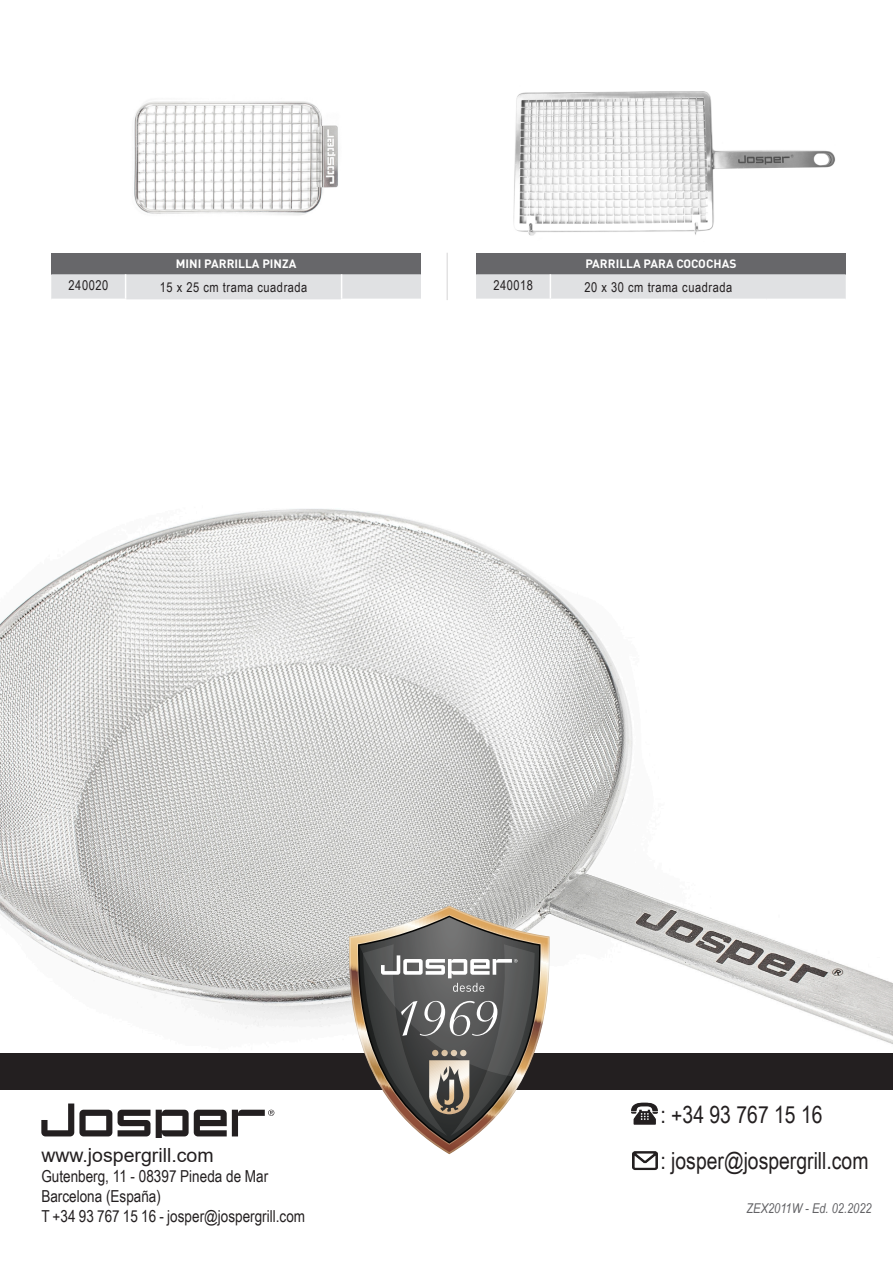
<style>
.page{position:relative;width:893px;height:1263px;background:#fff}
.page>*{position:absolute;margin:0;border:0;box-sizing:border-box;transform-origin:0 0}
.t1{font:23.7px "Arial Narrow";color:#231f20}
.t2{font:19.5px "Arial";color:#231f20}
.t3{font:16.5px "Arial Narrow";color:#231f20}
.t4{font:13.5px "Arial Narrow";letter-spacing:.04em;color:#231f20}
.t5{font:italic 13.5px "Arial Narrow";color:#636366}
.t6{font:700 12px "DIN Pro";color:#fff}
</style>
<div class="page">
<hr style="left:446px;top:253px;width:2px;height:47px;background:#231f20">
<div style="left:51px;top:253px;width:370px;height:21px;background:#67676a"></div>
<div style="left:51px;top:274px;width:370px;height:25px;background:#e0e1e3"></div>
<img style="left:0;top:509px;width:893px;height:535px">
<div style="left:0;top:1053px;width:893px;height:36px;background:#231f20"></div>
<svg style="left:118px;top:1110px;width:32px;height:26px"></svg>
<svg style="left:41px;top:1103px;width:71px;height:33px"></svg>
<svg style="left:156px;top:1110px;width:118px;height:28px"></svg>
<img style="left:632px;top:1102px;width:25px;height:23px">
<img style="left:633px;top:1151px;width:24px;height:20px">
<svg style="left:346px;top:906px;width:207px;height:247px"></svg>
<svg style="left:351px;top:908px;width:197px;height:244px"></svg>
<svg style="left:358px;top:916px;width:183px;height:227px"></svg>
<img style="left:134px;top:101px;width:204px;height:115px">
<div style="left:476px;top:253px;width:370px;height:21px;background:#67676a"></div>
<svg style="left:476px;top:274px;width:370px;height:25px;background:#dfe0e2"></svg>
<img style="left:513px;top:91px;width:322px;height:145px">
<p class="t6" style="left:176px;top:256px;width:122px">MINI PARRILLA PINZA</p>
<p class="t4" style="left:69px;top:275px;width:41px">240020</p>
<p class="t4" style="left:160px;top:277px;width:149px">15 x 25 cm trama cuadrada</p>
<p class="t6" style="left:585px;top:256px;width:153px">PARRILLA PARA COCOCHAS</p>
<p class="t4" style="left:493px;top:275px;width:41px">240018</p>
<p class="t4" style="left:584px;top:277px;width:149px">20 x 30 cm trama cuadrada</p>
<p class="t2" style="left:41px;top:1142px;width:174px">www.jospergrill.com</p>
<p class="t3" style="left:41px;top:1164px;width:228px">Gutenberg, 11 - 08397 Pineda de Mar</p>
<p class="t3" style="left:41px;top:1184px;width:121px">Barcelona (España)</p>
<p class="t3" style="left:41px;top:1204px;width:265px">T +34 93 767 15 16 - josper@jospergrill.com</p>
<p class="t1" style="left:660px;top:1098px;width:164px">: +34 93 767 15 16</p>
<p class="t1" style="left:660px;top:1143px;width:210px">: josper@jospergrill.com</p>
<p class="t5" style="left:746px;top:1198px;width:127px">ZEX2011W - Ed. 02.2022</p>
</div>
